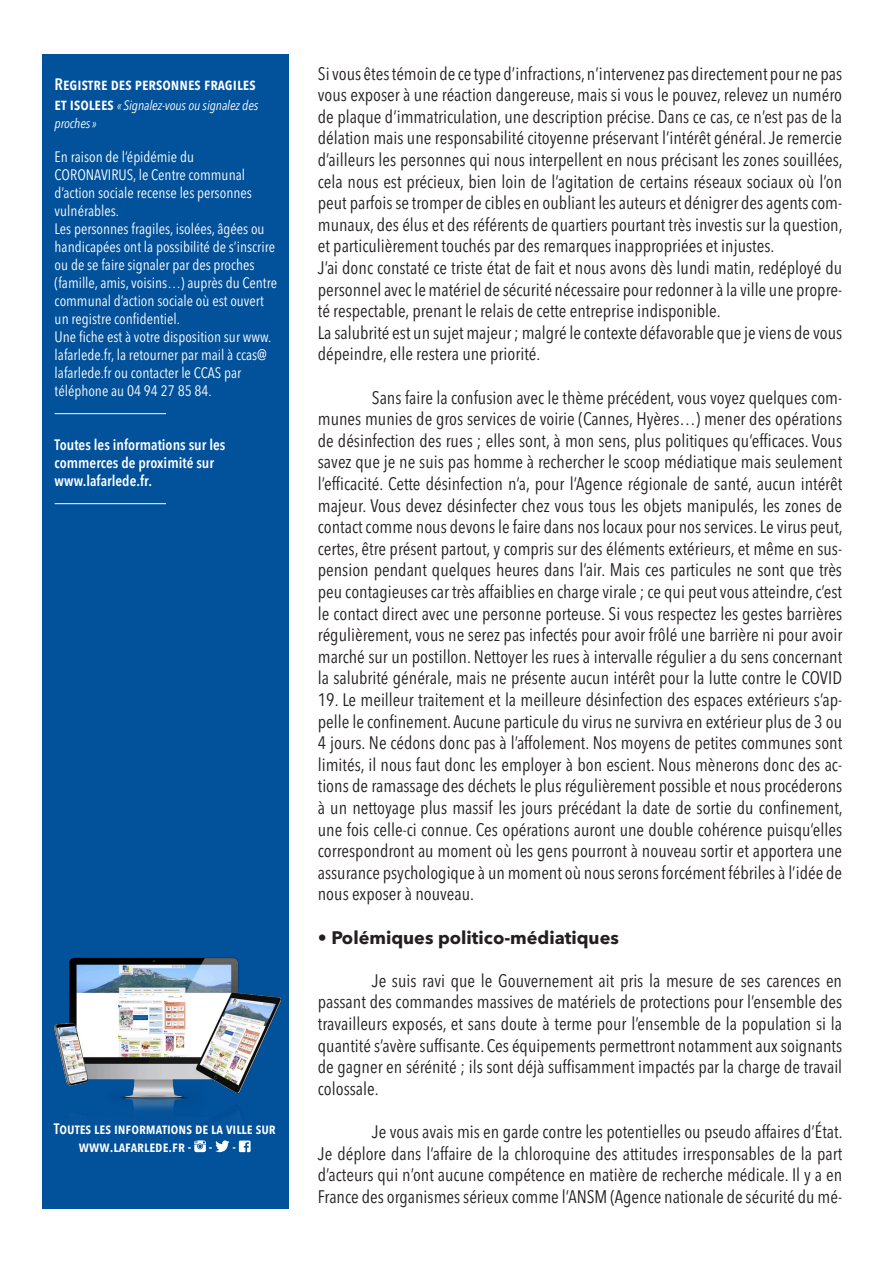
<style>
.page{position:relative;width:893px;height:1263px;background:#fff}
.page>*{position:absolute;margin:0;border:0;box-sizing:border-box;transform-origin:0 0}
.t1{font:condensed 18px/21.6px "Avenir Next LT Pro";color:#231f20;text-align:justify}
.t2{font:700 18px "Avenir Next LT Pro";color:#231f20}
.Ingrédients{font:600 condensed 16.5px "Avenir Next LT Pro";color:#fff}
.Ingrédients-2{font:condensed 15px/18px "Avenir Next LT Pro";color:#fff}
.Ingrédients-3{font:600 condensed 15px/18px "Avenir Next LT Pro";color:#fff}
.Ingrédients-4{font:italic condensed 13.5px/18px "Avenir Next LT Pro";letter-spacing:-.01em;color:#fff}
.s1{font-weight:600;font-style:normal;font-size:16.5px}
</style>
<div class="page">
<div style="left:43px;top:54px;width:246px;height:1155px;background:#01519b"></div>
<hr style="left:55px;top:413px;width:111px;height:1px;background:#fff">
<hr style="left:55px;top:503px;width:111px;height:1px;background:#fff">
<img style="left:42px;top:958px;width:240px;height:251px">
<svg style="left:194px;top:1140px;width:12px;height:12px"></svg>
<svg style="left:215px;top:1140px;width:14px;height:12px"></svg>
<svg style="left:239px;top:1140px;width:12px;height:12px"></svg>
<p class="Ingrédients" style="left:55px;top:74px;width:202px">Registre des personnes fragiles</p>
<p class="Ingrédients-4" style="left:55px;top:96px;width:205px"><span class="s1">et isolees</span> « Signalez-vous ou signalez des proches »</p>
<p class="Ingrédients-2" style="left:55px;top:148px;width:199px">En raison de l’épidémie du<br>CORONAVIRUS, le Centre communal d’action sociale recense les personnes vulnérables.</p>
<p class="Ingrédients-2" style="left:55px;top:220px;width:224px">Les personnes fragiles, isolées, âgées ou handicapées ont la possibilité de s’inscrire ou de se faire signaler par des proches (famille, amis, voisins…) auprès du Centre communal d’action sociale où est ouvert un registre confidentiel.</p>
<p class="Ingrédients-2" style="left:55px;top:328px;width:218px">Une fiche est à votre disposition sur www. lafarlede.fr, la retourner par mail à ccas@ lafarlede.fr ou contacter le CCAS par téléphone au 04 94 27 85 84.</p>
<p class="Ingrédients-3" style="left:55px;top:436px;width:172px">Toutes les informations sur les commerces de proximité sur</p>
<p class="Ingrédients-3" style="left:55px;top:472px;width:99px">www.lafarlede.fr.</p>
<p class="Ingrédients-3" style="left:79px;top:1120px;width:198px;text-indent:-25px">Toutes les informations de la ville sur www.lafarlede.fr - -</p>
<p class="Ingrédients-3" style="left:232px;top:1138px;width:5px">-</p>
<p class="t1" style="left:318px;top:62px;width:526px">Si vous êtes témoin de ce type d’infractions, n’intervenez pas directement pour ne pas vous exposer à une réaction dangereuse, mais si vous le pouvez, relevez un numéro de plaque d’immatriculation, une description précise. Dans ce cas, ce n’est pas de la délation mais une responsabilité citoyenne préservant l’intérêt général. Je remercie d’ailleurs les personnes qui nous interpellent en nous précisant les zones souillées, cela nous est précieux, bien loin de l’agitation de certains réseaux sociaux où l’on peut parfois se tromper de cibles en oubliant les auteurs et dénigrer des agents com&shy;munaux, des élus et des référents de quartiers pourtant très investis sur la question, et particulièrement touchés par des remarques inappropriées et injustes.</p>
<p class="t1" style="left:318px;top:257px;width:526px">J’ai donc constaté ce triste état de fait et nous avons dès lundi matin, redéployé du personnel avec le matériel de sécurité nécessaire pour redonner à la ville une propre&shy;té respectable, prenant le relais de cette entreprise indisponible.</p>
<p class="t1" style="left:318px;top:322px;width:526px">La salubrité est un sujet majeur ; malgré le contexte défavorable que je viens de vous dépeindre, elle restera une priorité.</p>
<p class="t1" style="left:318px;top:386px;width:526px;text-indent:54px">Sans faire la confusion avec le thème précédent, vous voyez quelques com&shy;munes munies de gros services de voirie (Cannes, Hyères…) mener des opérations de désinfection des rues ; elles sont, à mon sens, plus politiques qu’efficaces. Vous savez que je ne suis pas homme à rechercher le scoop médiatique mais seulement l’efficacité. Cette désinfection n’a, pour l’Agence régionale de santé, aucun intérêt majeur. Vous devez désinfecter chez vous tous les objets manipulés, les zones de contact comme nous devons le faire dans nos locaux pour nos services. Le virus peut, certes, être présent partout, y compris sur des éléments extérieurs, et même en sus&shy;pension pendant quelques heures dans l’air. Mais ces particules ne sont que très peu contagieuses car très affaiblies en charge virale ; ce qui peut vous atteindre, c’est le contact direct avec une personne porteuse. Si vous respectez les gestes barrières régulièrement, vous ne serez pas infectés pour avoir frôlé une barrière ni pour avoir marché sur un postillon. Nettoyer les rues à intervalle régulier a du sens concernant la salubrité générale, mais ne présente aucun intérêt pour la lutte contre le COVID</p>
<p class="t1" style="left:318px;top:689px;width:526px">19. Le meilleur traitement et la meilleure désinfection des espaces extérieurs s’ap&shy;pelle le confinement. Aucune particule du virus ne survivra en extérieur plus de 3 ou 4 jours. Ne cédons donc pas à l’affolement. Nos moyens de petites communes sont limités, il nous faut donc les employer à bon escient. Nous mènerons donc des ac&shy;tions de ramassage des déchets le plus régulièrement possible et nous procéderons à un nettoyage plus massif les jours précédant la date de sortie du confinement, une fois celle-ci connue. Ces opérations auront une double cohérence puisqu’elles correspondront au moment où les gens pourront à nouveau sortir et apportera une assurance psychologique à un moment où nous serons forcément fébriles à l’idée de nous exposer à nouveau.</p>
<p class="t2" style="left:318px;top:926px;width:303px">• Polémiques politico-médiatiques</p>
<p class="t1" style="left:318px;top:970px;width:526px;text-indent:54px">Je suis ravi que le Gouvernement ait pris la mesure de ses carences en passant des commandes massives de matériels de protections pour l’ensemble des travailleurs exposés, et sans doute à terme pour l’ensemble de la population si la quantité s’avère suffisante. Ces équipements permettront notamment aux soignants de gagner en sérénité ; ils sont déjà suffisamment impactés par la charge de travail colossale.</p>
<p class="t1" style="left:318px;top:1121px;width:526px;text-indent:54px">Je vous avais mis en garde contre les potentielles ou pseudo affaires d’État.<br>Je déplore dans l’affaire de la chloroquine des attitudes irresponsables de la part d’acteurs qui n’ont aucune compétence en matière de recherche médicale. Il y a en France des organismes sérieux comme l’ANSM (Agence nationale de sécurité du mé-</p>
</div>
